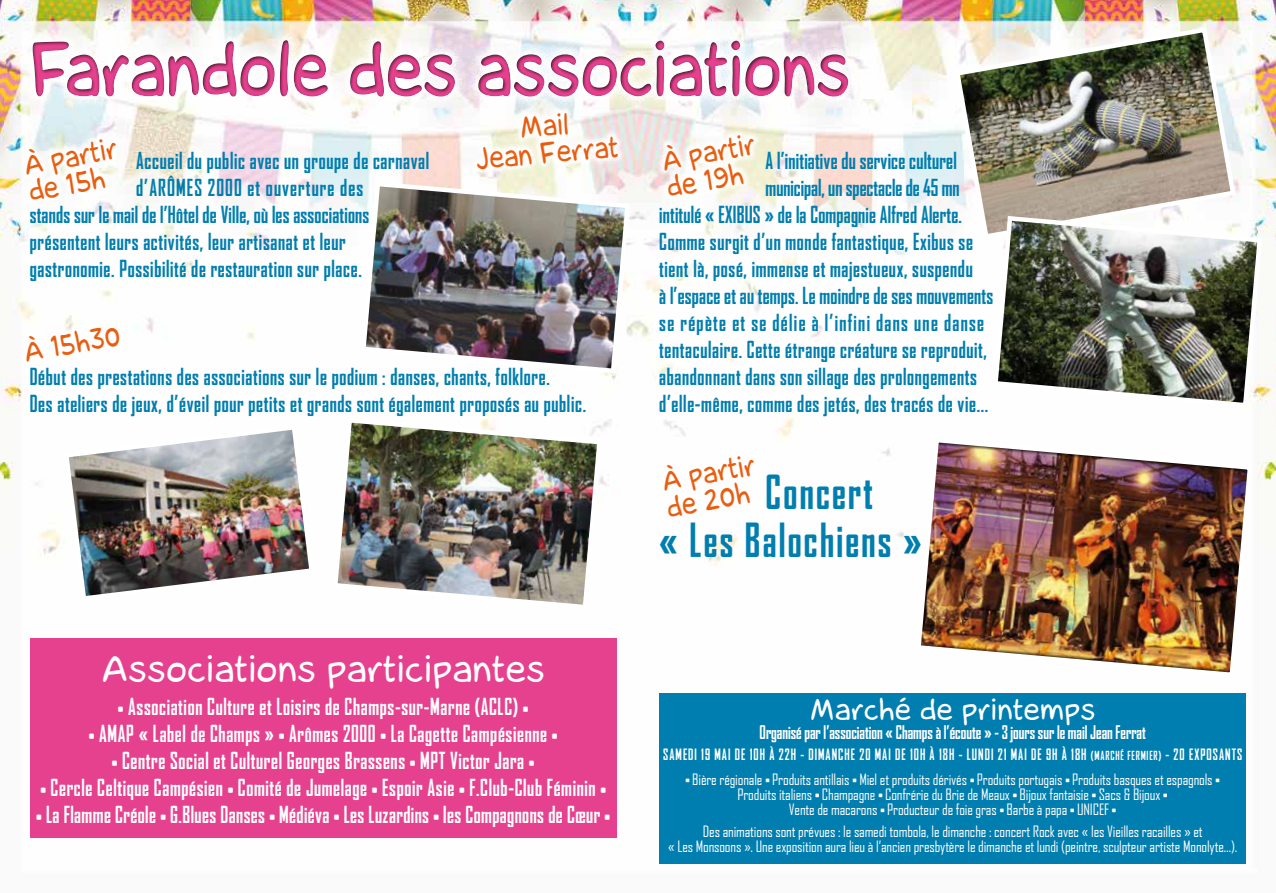
<style>
.page{position:relative;width:1276px;height:893px;background:#fff}
.page>*{position:absolute;margin:0;border:0;box-sizing:border-box;transform-origin:0 0}
.t1{font:75px "la Cartoonerie";color:#e6418e;scale:.9 1}
.t2{font:700 condensed 45px/48px "Agency FB";letter-spacing:.05em;color:#007eaf}
.t3{font:37.5px "la Cartoonerie";color:#fff}
.t4{font:30px/27px "la Cartoonerie";color:#e95d0f;scale:.9 1}
.t5{font:30px "la Cartoonerie";color:#fff}
.t6{font:700 condensed 22.5px/27px "Agency FB";letter-spacing:.03em;color:#007eaf}
.t7{font:700 condensed 22.5px "Agency FB";letter-spacing:.03em;color:#fff}
.t8{font:700 condensed 22.5px "Agency FB";letter-spacing:.01em;color:#007eaf}
.t9{font:700 condensed 22.5px "Agency FB";letter-spacing:.06em;color:#007eaf}
.t10{font:700 condensed 22.5px "Agency FB";color:#007eaf}
.t11{font:700 condensed 18px "Agency FB";color:#fff}
.t12{font:15px/15px "Agency FB";letter-spacing:-.01em;color:#fff;text-align:center}
.t13{font:700 condensed 15px "Agency FB";letter-spacing:.07em;color:#fff}
.s1{font-size:15px}
.s2{font-size:12px}
</style>
<div class="page">
<img style="left:0;top:0;width:1276px;height:864px">
<img style="left:61px;top:422px;width:256px;height:181px">
<div style="left:26px;top:29px;width:918px;height:108px;background:#000;opacity:.75"></div>
<div style="left:30px;top:638px;width:587px;height:200px;background:#e6418e"></div>
<img style="left:358px;top:179px;width:274px;height:197px">
<img style="left:330px;top:415px;width:274px;height:197px">
<div style="left:659px;top:693px;width:587px;height:170px;background:#007eaf"></div>
<img style="left:952px;top:25px;width:286px;height:217px">
<svg style="left:14px;top:312px;width:116px;height:59px"></svg>
<svg style="left:14px;top:39px;width:314px;height:171px"></svg>
<svg style="left:465px;top:40px;width:384px;height:166px"></svg>
<svg style="left:651px;top:441px;width:119px;height:86px"></svg>
<img style="left:990px;top:213px;width:274px;height:197px">
<img style="left:913px;top:435px;width:341px;height:245px">
<h1 class="t1" style="left:30px;top:32px;width:913px">Farandole des associations</h1>
<h3 class="t4" style="left:519px;top:116px;width:56px;rotate:-5deg">Mail</h3>
<h3 class="t4" style="left:22px;top:152px;width:106px;rotate:-10deg">À partir de 15h</h3>
<h3 class="t4" style="left:660px;top:148px;width:106px;rotate:-10deg">À partir de 19h</h3>
<h3 class="t4" style="left:474px;top:147px;width:161px;rotate:-5deg">Jean Ferrat</h3>
<p class="t6" style="left:136px;top:148px;width:295px">Accueil du public avec un groupe de carnaval</p>
<p class="t8" style="left:765px;top:149px;width:193px">A l’initiative du service culturel</p>
<p class="t10" style="left:765px;top:176px;width:196px">municipal, un spectacle de 45 mn</p>
<p class="t8" style="left:659px;top:203px;width:304px">intitulé « EXIBUS » de la Compagnie Alfred Alerte.</p>
<p class="t6" style="left:659px;top:229px;width:315px">Comme surgit d’un monde fantastique, Exibus se</p>
<p class="t6" style="left:659px;top:256px;width:315px">tient là, posé, immense et majestueux, suspendu</p>
<p class="t8" style="left:659px;top:284px;width:335px">à l’espace et au temps. Le moindre de ses mouvements</p>
<p class="t9" style="left:659px;top:311px;width:326px">se répète et se délie à l’infini dans une danse</p>
<p class="t6" style="left:659px;top:337px;width:329px">tentaculaire. Cette étrange créature se reproduit,</p>
<p class="t6" style="left:659px;top:364px;width:319px">abandonnant dans son sillage des prolongements</p>
<p class="t6" style="left:659px;top:391px;width:330px">d’elle-même, comme des jetés, des tracés de vie...</p>
<p class="t6" style="left:30px;top:175px;width:341px;text-indent:106px">d’ARÔMES 2000 et ouverture des stands sur le mail de l’Hôtel de Ville, où les associations présentent leurs activités, leur artisanat et leur gastronomie. Possibilité de restauration sur place.</p>
<h3 class="t4" style="left:22px;top:339px;width:110px;rotate:-10deg">À 15h30</h3>
<p class="t6" style="left:30px;top:364px;width:558px">Début des prestations des associations sur le podium : danses, chants, folklore.<br>Des ateliers de jeux, d’éveil pour petits et grands sont également proposés au public.</p>
<h3 class="t3" style="left:102px;top:651px;width:445px">Associations participantes</h3>
<p class="t7" style="left:118px;top:695px;width:412px"><span class="s1">•</span> Association Culture et Loisirs de Champs-sur-Marne (ACLC) <span class="s1">•</span></p>
<p class="t7" style="left:89px;top:722px;width:470px"><span class="s1">•</span> AMAP « Label de Champs » <span class="s1">•</span> Arômes 2000 <span class="s1">•</span> La Cagette Campésienne <span class="s1">•</span></p>
<p class="t7" style="left:112px;top:749px;width:424px"><span class="s1">•</span> Centre Social et Culturel Georges Brassens <span class="s1">•</span> MPT Victor Jara <span class="s1">•</span></p>
<p class="t7" style="left:40px;top:776px;width:567px"><span class="s1">•</span> Cercle Celtique Campésien <span class="s1">•</span> Comité de Jumelage <span class="s1">•</span> Espoir Asie <span class="s1">•</span> F.Club-Club Féminin <span class="s1">•</span></p>
<p class="t7" style="left:36px;top:803px;width:575px"><span class="s1">•</span> La Flamme Créole <span class="s1">•</span> G.Blues Danses <span class="s1">•</span> Médiéva <span class="s1">•</span> Les Luzardins <span class="s1">•</span> les Compagnons de Cœur <span class="s1">•</span></p>
<h3 class="t4" style="left:660px;top:468px;width:106px;rotate:-10deg">À partir de 20h</h3>
<h2 class="t2" style="left:659px;top:469px;width:264px;text-indent:106px">Concert<br>« Les Balochiens »</h2>
<h3 class="t5" style="left:810px;top:694px;width:287px">Marché de printemps</h3>
<p class="t11" style="left:759px;top:723px;width:388px">Organisé par l’association « Champs à l’écoute » - 3 jours sur le mail Jean Ferrat</p>
<p class="t13" style="left:663px;top:746px;width:580px">SAMEDI 19 MAI DE 10H À 22H - DIMANCHE 20 MAI DE 10H À 18H - LUNDI 21 MAI DE 9H À 18H <span class="s2">(MARCHÉ FERMIER)</span> - 20 EXPOSANTS</p>
<p class="t12" style="left:685px;top:771px;width:537px"><span class="s2">•</span> Bière régionale <span class="s2">•</span> Produits antillais <span class="s2">•</span> Miel et produits dérivés <span class="s2">•</span> Produits portugais <span class="s2">•</span> Produits basques et espagnols <span class="s2">•<br></span>Produits italiens <span class="s2">•</span> Champagne <span class="s2">•</span> Confrérie du Brie de Meaux <span class="s2">•</span> Bijoux fantaisie <span class="s2">•</span> Sacs &amp; Bijoux <span class="s2">•<br></span>Vente de macarons <span class="s2">•</span> Producteur de foie gras <span class="s2">•</span> Barbe à papa <span class="s2">•</span> UNICEF <span class="s2">•</span></p>
<p class="t12" style="left:668px;top:824px;width:571px">Des animations sont prévues : le samedi tombola, le dimanche : concert Rock avec « les Vieilles racailles » et<br>« Les Monsoons ». Une exposition aura lieu à l’ancien presbytère le dimanche et lundi (peintre, sculpteur artiste Monolyte…).</p>
</div>
